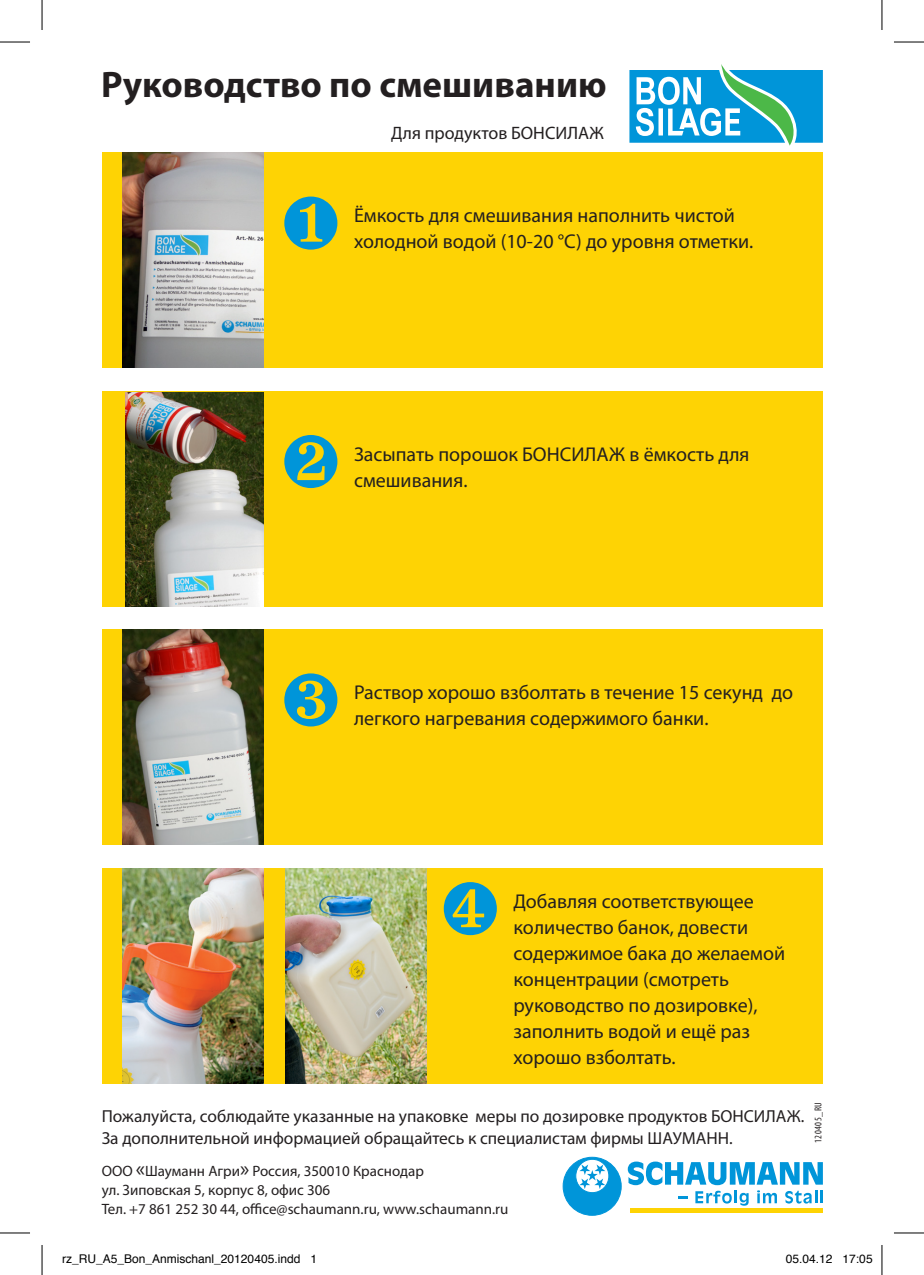
<style>
.page{position:relative;width:924px;height:1275px;background:#fff}
.page>*{position:absolute;margin:0;border:0;box-sizing:border-box;transform-origin:0 0}
.t1{font:700 37px "Myriad Pro";color:#231f20}
.t2{font:20px/26px "Myriad Pro";color:#231f20}
.t3{font:18px "Myriad Pro";color:#231f20}
.t4{font:17.4px/22px "Myriad Pro";color:#231f20}
.t5{font:15px/19px "Myriad Pro";color:#231f20}
.t6{font:12px "Helvetica";color:#000}
.t7{font:condensed 10px "Myriad Pro";letter-spacing:.05em;color:#231f20}
.s1{font-size:22px}
</style>
<div class="page">
<div style="left:102px;top:153px;width:720px;height:215px;background:#fed304"></div>
<div style="left:102px;top:391px;width:720px;height:215px;background:#fed304"></div>
<div style="left:102px;top:629px;width:720px;height:215px;background:#fed304"></div>
<div style="left:102px;top:868px;width:720px;height:215px;background:#fed304"></div>
<img style="left:122px;top:153px;width:141px;height:215px">
<img style="left:126px;top:393px;width:137px;height:213px">
<img style="left:122px;top:629px;width:141px;height:215px">
<img style="left:122px;top:868px;width:141px;height:215px">
<img style="left:286px;top:868px;width:141px;height:215px">
<svg style="left:629px;top:64px;width:193px;height:82px"></svg>
<div style="left:563px;top:1157px;width:58px;height:58px;background:#0095d9;border-radius:50%"></div>
<div style="left:562px;top:1157px;width:59px;height:58px;border:1px solid #0095d9;border-radius:50%"></div>
<svg style="left:575px;top:1159px;width:33px;height:33px"></svg>
<div style="left:575px;top:1159px;width:34px;height:34px;border:1px solid #0095d9;border-radius:50%"></div>
<svg style="left:579px;top:1164px;width:26px;height:25px"></svg>
<svg style="left:627px;top:1161px;width:195px;height:44px"></svg>
<hr style="left:629px;top:1208px;width:193px;height:4px;background:#fed304">
<hr style="left:0;top:42px;width:30px;height:1px;background:#000">
<hr style="left:893px;top:42px;width:30px;height:1px;background:#000">
<hr style="left:0;top:1232px;width:30px;height:1px;background:#000">
<hr style="left:893px;top:1232px;width:30px;height:1px;background:#000">
<hr style="left:42px;top:0;width:1px;height:30px;background:#000">
<hr style="left:42px;top:1245px;width:1px;height:30px;background:#000">
<hr style="left:881px;top:0;width:1px;height:30px;background:#000">
<hr style="left:881px;top:1245px;width:1px;height:30px;background:#000">
<h1 class="t1" style="left:101px;top:61px;width:507px">Руководство по смешиванию</h1>
<p class="t3" style="left:391px;top:122px;width:214px">Для продуктов БОНСИЛАЖ</p>
<p class="t2" style="left:354px;top:202px;width:401px">Ёмкость для смешивания наполнить чистой холодной водой (10-20 °C) до уровня отметки.</p>
<p class="t2" style="left:354px;top:440px;width:397px">Засыпать порошок БОНСИЛАЖ в ёмкость для смешивания.</p>
<p class="t2" style="left:354px;top:679px;width:440px">Раствор хорошо взболтать в течение 15 секунд до легкого нагревания содержимого банки.</p>
<p class="t2" style="left:513px;top:887px;width:273px">Добавляя соответствующее количество банок, довести содержимое бака до желаемой концентрации (смотреть руководство по дозировке), заполнить водой и ещё раз хорошо взболтать.</p>
<p class="t4" style="left:102px;top:1105px;width:703px">Пожалуйста, соблюдайте указанные на упаковке меры по дозировке продуктов БОНСИЛАЖ.<br>За дополнительной информацией обращайтесь к специалистам фирмы ШАУМАНН.</p>
<p class="t5" style="left:102px;top:1161px;width:408px">ООО <span class="s1">«</span>Шауманн Агри<span class="s1">»</span> Россия, 350010 Краснодар<br>ул. Зиповская 5, корпус 8, офис 306<br>Тел. +7 861 252 30 44, office@schaumann.ru, www.schaumann.ru</p>
<p class="t7" style="left:811px;top:1143px;width:42px;rotate:-90deg">120405_RU</p>
<p class="t6" style="left:62px;top:1249px;width:256px">rz_RU_A5_Bon_Anmischanl_20120405.indd 1</p>
<p class="t6" style="left:785px;top:1249px;width:88px">05.04.12 17:05</p>
</div>
